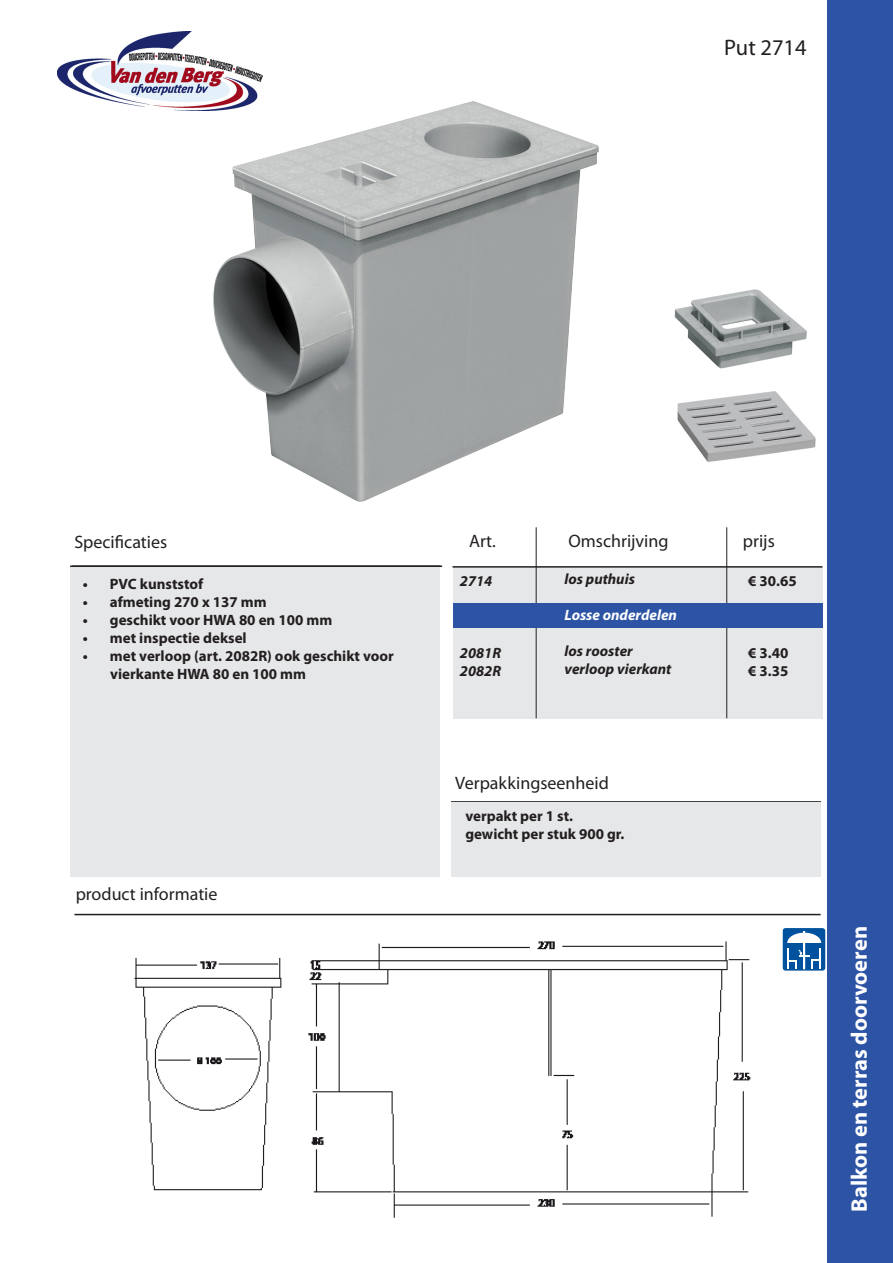
<style>
.page{position:relative;width:893px;height:1263px;background:#fff}
.page>*{position:absolute;margin:0;border:0;box-sizing:border-box;transform-origin:0 0}
.t1{font:700 22.5px "Myriad Pro";color:#fff}
.t2{font:22.5px "Myriad Pro";color:#231f20}
.t3{font:18px "Myriad Pro";color:#231f20}
.t4{font:700 15px "Myriad Pro";color:#231f20}
.t5{font:italic 700 15px "Myriad Pro";color:#231f20}
.t6{font:italic 700 15px "Myriad Pro";color:#fff}
</style>
<div class="page">
<div style="left:827px;top:0;width:66px;height:1263px;background:#2d54a4"></div>
<img style="left:58px;top:31px;width:204px;height:80px">
<hr style="left:70px;top:565px;width:370px;height:2px;background:#231f20">
<hr style="left:74px;top:914px;width:747px;height:1px;background:#231f20">
<hr style="left:451px;top:801px;width:370px;height:2px;background:#231f20">
<div style="left:70px;top:567px;width:370px;height:310px;background:#e6e7e9"></div>
<div style="left:452px;top:567px;width:370px;height:151px;background:#e6e7e9"></div>
<div style="left:451px;top:803px;width:370px;height:74px;background:#e6e7e9"></div>
<hr style="left:452px;top:566px;width:370px;height:2px;background:#231f20">
<hr style="left:536px;top:527px;width:1px;height:191px;background:#231f20">
<hr style="left:726px;top:527px;width:1px;height:191px;background:#231f20">
<hr style="left:72px;top:565px;width:370px;height:2px;background:#231f20">
<img style="left:211px;top:101px;width:388px;height:401px">
<img style="left:134px;top:941px;width:617px;height:277px">
<div style="left:783px;top:928px;width:42px;height:42px;background:#00519e;border-radius:3px"></div>
<div style="left:803px;top:931px;width:2px;height:38px;border:1px solid #fff"></div>
<svg style="left:787px;top:933px;width:34px;height:36px"></svg>
<div style="left:453px;top:603px;width:370px;height:25px;background:#2d54a4"></div>
<img style="left:674px;top:289px;width:133px;height:80px">
<img style="left:677px;top:391px;width:139px;height:71px">
<p class="t2" style="left:724px;top:34px;width:84px">Put 2714</p>
<p class="t3" style="left:74px;top:531px;width:94px">Specificaties</p>
<p class="t4" style="left:83px;top:575px;width:122px">• PVC kunststof</p>
<p class="t4" style="left:83px;top:593px;width:185px">• afmeting 270 x 137 mm</p>
<p class="t4" style="left:83px;top:611px;width:251px">• geschikt voor HWA 80 en 100 mm</p>
<p class="t4" style="left:83px;top:629px;width:165px">• met inspectie deksel</p>
<p class="t4" style="left:83px;top:647px;width:312px">• met verloop (art. 2082R) ook geschikt voor</p>
<p class="t4" style="left:110px;top:665px;width:197px">vierkante HWA 80 en 100 mm</p>
<p class="t3" style="left:76px;top:883px;width:143px">product informatie</p>
<p class="t3" style="left:469px;top:530px;width:28px">Art.</p>
<p class="t3" style="left:568px;top:530px;width:102px">Omschrijving</p>
<p class="t3" style="left:743px;top:530px;width:33px">prijs</p>
<p class="t5" style="left:460px;top:571px;width:34px">2714</p>
<p class="t5" style="left:460px;top:643px;width:43px">2081R</p>
<p class="t5" style="left:460px;top:661px;width:43px">2082R</p>
<p class="t5" style="left:565px;top:569px;width:72px">los puthuis</p>
<p class="t6" style="left:565px;top:605px;width:114px">Losse onderdelen</p>
<p class="t5" style="left:565px;top:641px;width:70px">los rooster</p>
<p class="t5" style="left:565px;top:659px;width:108px">verloop vierkant</p>
<p class="t3" style="left:455px;top:772px;width:155px">Verpakkingseenheid</p>
<p class="t4" style="left:465px;top:806px;width:109px">verpakt per 1 st.</p>
<p class="t4" style="left:465px;top:824px;width:161px">gewicht per stuk 900 gr.</p>
<p class="t4" style="left:748px;top:571px;width:50px">€ 30.65</p>
<p class="t4" style="left:748px;top:643px;width:42px">€ 3.40</p>
<p class="t4" style="left:748px;top:661px;width:42px">€ 3.35</p>
<h1 class="t1" style="left:844px;top:1211px;width:287px;rotate:-90deg">Balkon en terras doorvoeren</h1>
</div>
